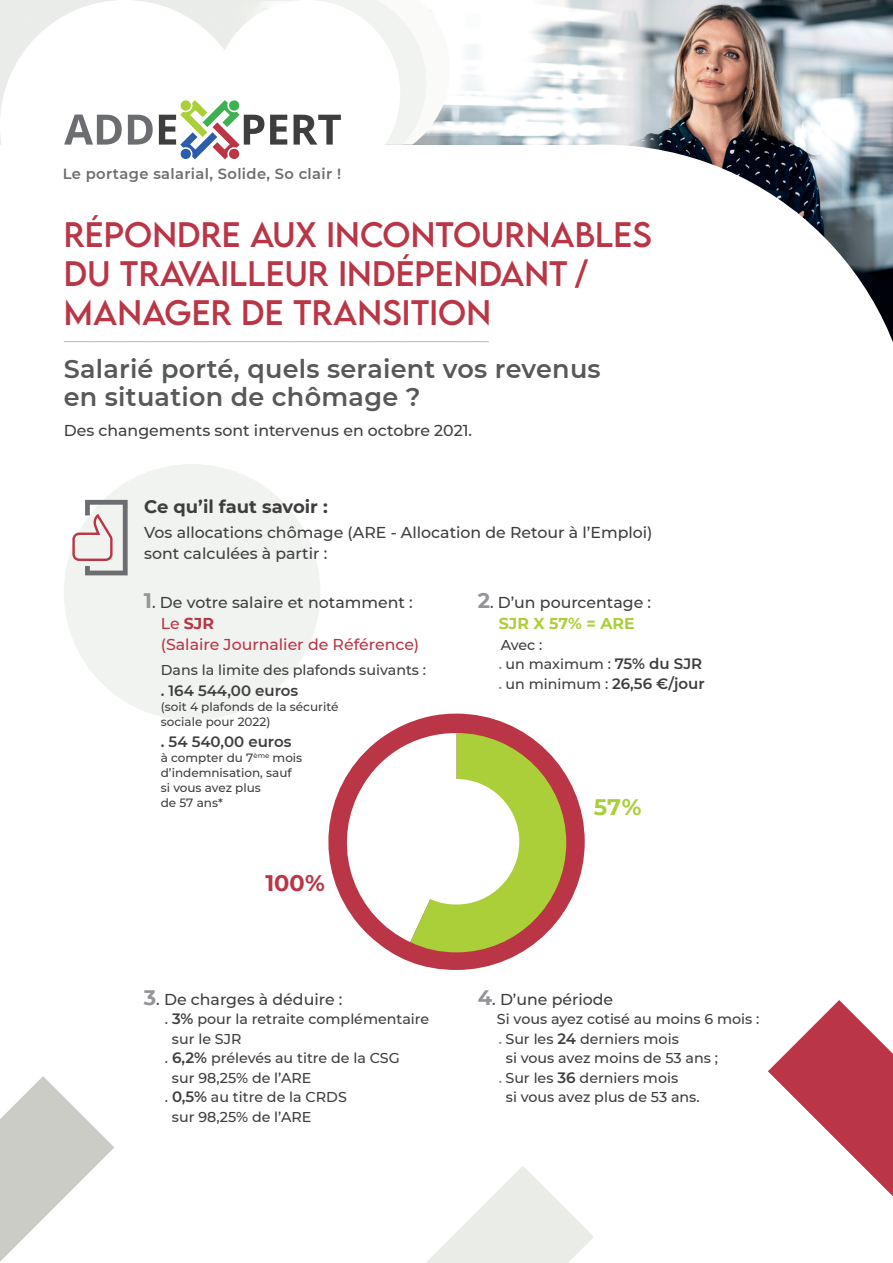
<style>
.page{position:relative;width:893px;height:1263px;background:#fff}
.page>*{position:absolute;margin:0;border:0;box-sizing:border-box;transform-origin:0 0}
.t1{font:31.5px "LEMONMILK";letter-spacing:.005em;color:#ba3545}
.t2{font:600 25.5px/28.5px "Montserrat";letter-spacing:.01em;color:#57585a}
.t3{font:700 22.5px "Montserrat";color:#ba3545}
.t4{font:700 22.5px "Montserrat";color:#abcf38}
.t5{font:700 18px "Montserrat";color:#3e3e3f}
.t6{font:500 15.75px/21px "Montserrat";color:#3e3e3f;text-align:center}
.t7{font:500 15.75px/21px "Montserrat";color:#ba3545}
.t8{font:600 15px "Montserrat";color:#3e3e3f}
.t9{font:600 14.7px "Montserrat";letter-spacing:.025em;color:#6c6d70}
.t10{font:500 14.25px/19.5px "Montserrat";color:#3e3e3f}
.t11{font:500 12px/15px "Montserrat";color:#3e3e3f}
.s1{font-weight:700;font-size:21px;color:#939598}
.s2{color:#3e3e3f}
.s3{font-weight:700}
.s4{font-weight:600;font-size:15px}
.s5{font-weight:700;color:#abcf38}
.s6{font-weight:600;font-size:12.75px;color:#808285}
.s7{font-size:12.75px;color:#808285}
.s8{font-weight:500;font-size:14.25px}
</style>
<div class="page">
<img style="left:0;top:0;width:603px;height:145px">
<img style="left:603px;top:0;width:290px;height:145px">
<svg style="left:292px;top:145px;width:601px;height:569px"></svg>
<div style="left:0;top:0;width:249px;height:250px;background:#fff;border-radius:50%"></div>
<div style="left:214px;top:0;width:186px;height:187px;background:#fff;border-radius:50%"></div>
<svg style="left:0;top:1076px;width:114px;height:186px"></svg>
<svg style="left:768px;top:1000px;width:125px;height:196px"></svg>
<svg style="left:64px;top:115px;width:58px;height:30px"></svg>
<svg style="left:128px;top:115px;width:25px;height:30px"></svg>
<svg style="left:159px;top:0;width:291px;height:160px"></svg>
<svg style="left:426px;top:1166px;width:168px;height:97px"></svg>
<hr style="left:64px;top:341px;width:425px;height:1px;background:#b8b9bc">
<div style="left:64px;top:464px;width:256px;height:256px;background:#f1f3f0;border-radius:50%"></div>
<svg style="left:328px;top:714px;width:257px;height:256px"></svg>
<svg style="left:332px;top:733px;width:234px;height:219px"></svg>
<svg style="left:72px;top:500px;width:56px;height:75px"></svg>
<p class="t9" style="left:63px;top:163px;width:280px">Le portage salarial, Solide, So clair !</p>
<h1 class="t1" style="left:64px;top:214px;width:415px">RÉPONDRE AUX INCONTOURNA</h1>
<h1 class="t1" style="left:575px;top:214px;width:78px">BLES</h1>
<h1 class="t1" style="left:64px;top:253px;width:224px">DU TRAVAILLEUR</h1>
<h1 class="t1" style="left:338px;top:253px;width:32px">INDÉPENDAN</h1>
<h1 class="t1" style="left:549px;top:253px;width:41px">T /</h1>
<h1 class="t1" style="left:64px;top:292px;width:55px">MANA</h1>
<h1 class="t1" style="left:164px;top:292px;width:171px">GER DE TRAN</h1>
<h1 class="t1" style="left:382px;top:292px;width:82px">SITION</h1>
<h2 class="t2" style="left:64px;top:353px;width:538px">Salarié porté, quels seraient vos revenus en situation de chômage ?</h2>
<p class="t6" style="left:64px;top:419px;width:410px">Des changements sont intervenus en octobre 2021.</p>
<p class="t5" style="left:144px;top:493px;width:185px">Ce qu’il faut savoir :</p>
<p class="t6" style="left:144px;top:521px;width:510px;text-align:left">Vos allocations chômage (ARE - Allocation de Retour à l’Emploi) sont calculées à partir :</p>
<p class="t7" style="left:161px;top:591px;width:260px;text-indent:-17px"><span class="s1">1</span><span class="s2">. De votre salaire et notamment :<br></span>Le <span class="s3">SJR<br></span>(Salaire Journalier de Référence)</p>
<p class="t10" style="left:161px;top:660px;width:267px">Dans la limite des plafonds suivants :</p>
<p class="t8" style="left:161px;top:680px;width:139px">. 164 544,00 euros</p>
<p class="t11" style="left:161px;top:699px;width:179px">(soit 4 plafonds de la sécurité sociale pour 2022)</p>
<p class="t8" style="left:161px;top:731px;width:132px">. 54 540,00 euros</p>
<p class="t11" style="left:161px;top:750px;width:143px">à compter du 7<sup>ème</sup> mois d’indemnisation, sauf si vous avez plus<br>de 57 ans*</p>
<h3 class="t3" style="left:265px;top:866px;width:61px">100%</h3>
<p class="t6" style="left:144px;top:988px;width:200px"><span class="s1">3</span>. De charges à déduire :</p>
<p class="t10" style="left:165px;top:1009px;width:266px">. <span class="s4">3%</span> pour la retraite complémentaire</p>
<p class="t10" style="left:172px;top:1028px;width:71px">sur le SJR</p>
<p class="t10" style="left:165px;top:1048px;width:236px">. <span class="s4">6,2%</span> prélevés au titre de la CSG</p>
<p class="t10" style="left:172px;top:1067px;width:141px">sur 98,25% de l’ARE</p>
<p class="t10" style="left:165px;top:1087px;width:183px">. <span class="s4">0,5%</span> au titre de la CRDS</p>
<p class="t10" style="left:172px;top:1106px;width:141px">sur 98,25% de l’ARE</p>
<p class="t6" style="left:478px;top:591px;width:175px"><span class="s1">2</span>. D’un pourcentage :<br><span class="s5">SJR X 57% = ARE</span></p>
<p class="t10" style="left:499px;top:634px;width:205px">Avec :<br><span class="s6">.</span> un maximum : <span class="s4">75% du SJR</span></p>
<p class="t8" style="left:499px;top:673px;width:207px"><span class="s7">.</span> <span class="s8">un minimum :</span> 26,56 €/jour</p>
<h3 class="t4" style="left:594px;top:791px;width:49px">57%</h3>
<p class="t6" style="left:478px;top:988px;width:137px"><span class="s1">4</span>. D’une période</p>
<p class="t10" style="left:497px;top:1009px;width:264px">Si vous ayez cotisé au moins 6 mois :</p>
<p class="t10" style="left:499px;top:1028px;width:181px"><span class="s6">.</span> Sur les <span class="s4">24</span> derniers mois</p>
<p class="t10" style="left:506px;top:1048px;width:214px">si vous avez moins de 53 ans ;</p>
<p class="t10" style="left:499px;top:1067px;width:181px"><span class="s6">.</span> Sur les <span class="s4">36</span> derniers mois</p>
<p class="t10" style="left:506px;top:1087px;width:195px">si vous avez plus de 53 ans.</p>
</div>
